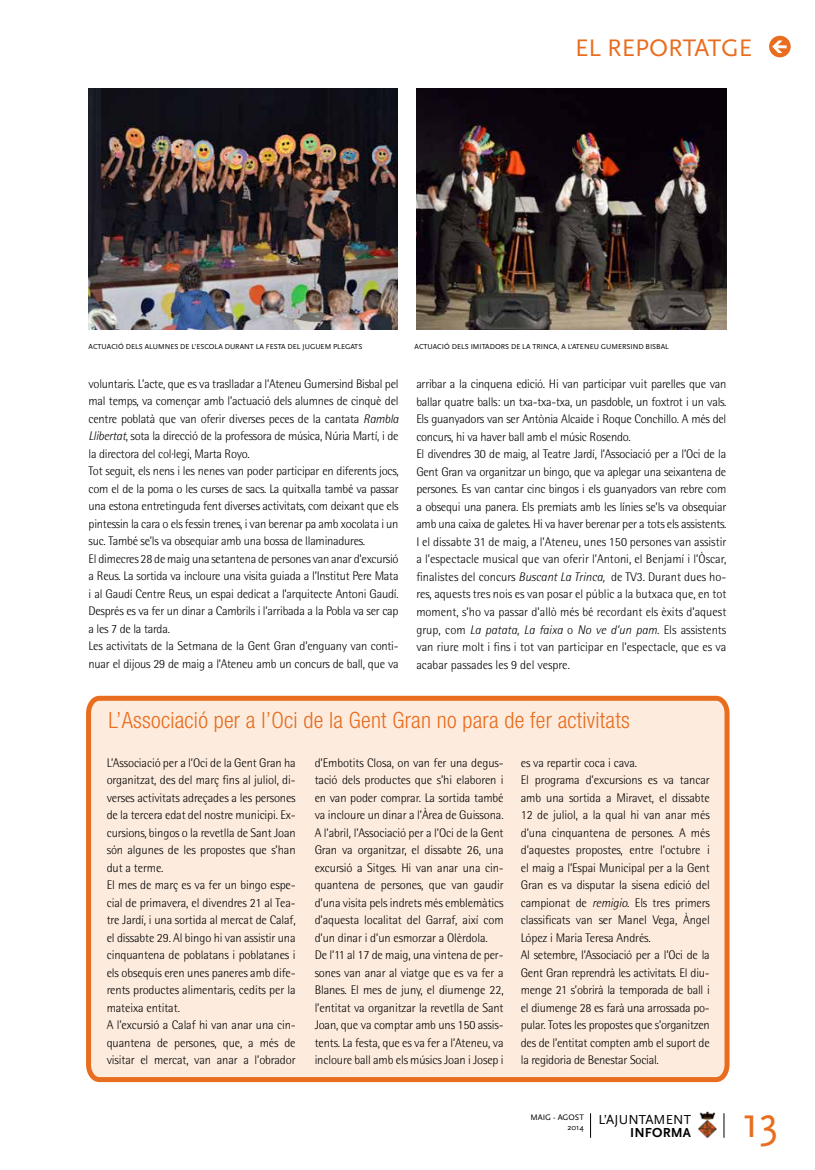
<style>
.page{position:relative;width:815px;height:1170px;background:#fff}
.page>*{position:absolute;margin:0;border:0;box-sizing:border-box;transform-origin:0 0}
.t1{font:45px "Scala Sans";color:#e86d1f}
.t2{font:25px "Scala Sans";color:#e86d1f}
.t3{font:300 condensed 22.5px "Helvetica Neue LT";letter-spacing:.01em;color:#e86d1f}
.t4{font:13.62px "Scala Sans";letter-spacing:.01em;color:#000}
.t5{font:700 13.62px "Scala Sans";letter-spacing:.01em;color:#000}
.t6{font:300 12.5px/17.5px "Rotis Semi Sans";letter-spacing:-.02em;color:#000}
.t7{font:8.38px/10px "Scala Sans";color:#000;text-align:right}
.t8{font:7.5px "Scala Sans";color:#000}
.s1{font-style:italic}
</style>
<div class="page">
<div style="left:769px;top:36px;width:22px;height:21px;background:#e86d1f;border-radius:50%"></div>
<svg style="left:772px;top:40px;width:15px;height:13px"></svg>
<svg style="left:590px;top:1113px;width:1px;height:24px"></svg>
<svg style="left:724px;top:1113px;width:1px;height:24px"></svg>
<img style="left:698px;top:1111px;width:19px;height:27px">
<img style="left:89px;top:89px;width:309px;height:240px">
<img style="left:416px;top:89px;width:310px;height:240px">
<div style="left:86px;top:695px;width:644px;height:388px;background:#fdecde"></div>
<h2 class="t2" style="left:575px;top:34px;width:179px">EL REPORTATGE</h2>
<p class="t8" style="left:89px;top:343px;width:275px">ACTUACIÓ DELS ALUMNES DE L’ESCOLA DURANT LA FESTA DEL JUGUEM PLEGATS</p>
<p class="t8" style="left:415px;top:343px;width:256px">ACTUACIÓ DELS IMITADORS DE LA TRINCA, A L’ATENEU GUMERSIND BISBAL</p>
<p class="t6" style="left:89px;top:375px;width:312px">voluntaris. L’acte, que es va traslladar a l’Ateneu Gumersind Bisbal pel mal temps, va començar amb l’actuació dels alumnes de cinquè del centre poblatà que van oferir diverses peces de la cantata <span class="s1">Rambla Llibertat</span>, sota la direcció de la professora de música, Núria Martí, i de la directora del col·legi, Marta Royo.<br>Tot seguit, els nens i les nenes van poder participar en diferents jocs, com el de la poma o les curses de sacs. La quitxalla també va passar una estona entretinguda fent diverses activitats, com deixant que els pintessin la cara o els fessin trenes, i van berenar pa amb xocolata i un suc. També se’ls va obsequiar amb una bossa de llaminadures.<br>El dimecres 28 de maig una setantena de persones van anar d’excursió a Reus. La sortida va incloure una visita guiada a l’Institut Pere Mata i al Gaudí Centre Reus, un espai dedicat a l’arquitecte Antoni Gaudí.<br>Després es va fer un dinar a Cambrils i l’arribada a la Pobla va ser cap a les 7 de la tarda.<br>Les activitats de la Setmana de la Gent Gran d’enguany van conti&shy;nuar el dijous 29 de maig a l’Ateneu amb un concurs de ball, que va</p>
<p class="t6" style="left:416px;top:375px;width:312px">arribar a la cinquena edició. Hi van participar vuit parelles que van ballar quatre balls: un txa-txa-txa, un pasdoble, un foxtrot i un vals.<br>Els guanyadors van ser Antònia Alcaide i Roque Conchillo. A més del concurs, hi va haver ball amb el músic Rosendo.<br>El divendres 30 de maig, al Teatre Jardí, l’Associació per a l’Oci de la Gent Gran va organitzar un bingo, que va aplegar una seixantena de persones. Es van cantar cinc bingos i els guanyadors van rebre com a obsequi una panera. Els premiats amb les línies se’ls va obsequiar amb una caixa de galetes. Hi va haver berenar per a tots els assistents.<br>I el dissabte 31 de maig, a l’Ateneu, unes 150 persones van assistir a l’espectacle musical que van oferir l’Antoni, el Benjamí i l’Òscar, finalistes del concurs <span class="s1">Buscant La Trinca,</span> de TV3. Durant dues ho&shy;res, aquests tres nois es van posar el públic a la butxaca que, en tot moment, s’ho va passar d’allò més bé recordant els èxits d’aquest grup, com <span class="s1">La patata</span>, <span class="s1">La faixa</span> o <span class="s1">No ve d’un pam</span>. Els assistents van riure molt i fins i tot van participar en l’espectacle, que es va acabar passades les 9 del vespre.</p>
<h3 class="t3" style="left:108px;top:707px;width:523px">L’Associació per a l’Oci de la Gent Gran no para de fer activitats</h3>
<p class="t6" style="left:521px;top:753px;width:191px">es va repartir coca i cava.<br>El programa d’excursions es va tancar amb una sortida a Miravet, el dissabte 12 de juliol, a la qual hi van anar més d’una cinquantena de persones. A més d’aquestes propostes, entre l’octubre i el maig a l’Espai Municipal per a la Gent Gran es va disputar la sisena edició del campionat de <span class="s1">remigio</span>. Els tres primers classificats van ser Manel Vega, Àngel López i Maria Teresa Andrés.<br>Al setembre, l’Associació per a l’Oci de la Gent Gran reprendrà les activitats. El diu&shy;menge 21 s’obrirà la temporada de ball i el diumenge 28 es farà una arrossada po&shy;pular. Totes les propostes que s’organitzen des de l’entitat compten amb el suport de la regidoria de Benestar Social.</p>
<p class="t6" style="left:107px;top:753px;width:191px">L’Associació per a l’Oci de la Gent Gran ha organitzat, des del març fins al juliol, di&shy;verses activitats adreçades a les persones de la tercera edat del nostre municipi. Ex&shy;cursions, bingos o la revetlla de Sant Joan són algunes de les propostes que s’han dut a terme.<br>El mes de març es va fer un bingo espe&shy;cial de primavera, el divendres 21 al Tea&shy;tre Jardí, i una sortida al mercat de Calaf, el dissabte 29. Al bingo hi van assistir una cinquantena de poblatans i poblatanes i els obsequis eren unes paneres amb dife&shy;rents productes alimentaris, cedits per la mateixa entitat.<br>A l’excursió a Calaf hi van anar una cin&shy;quantena de persones, que, a més de visitar el mercat, van anar a l’obrador</p>
<p class="t6" style="left:315px;top:753px;width:191px">d’Embotits Closa, on van fer una degus&shy;tació dels productes que s’hi elaboren i en van poder comprar. La sortida també va incloure un dinar a l’Àrea de Guissona.<br>A l’abril, l’Associació per a l’Oci de la Gent Gran va organitzar, el dissabte 26, una excursió a Sitges. Hi van anar una cin&shy;quantena de persones, que van gaudir d’una visita pels indrets més emblemàtics d’aquesta localitat del Garraf, així com d’un dinar i d’un esmorzar a Olèrdola.<br>De l’11 al 17 de maig, una vintena de per&shy;sones van anar al viatge que es va fer a Blanes. El mes de juny, el diumenge 22, l’entitat va organitzar la revetlla de Sant Joan, que va comptar amb uns 150 assis&shy;tents. La festa, que es va fer a l’Ateneu, va incloure ball amb els músics Joan i Josep i</p>
<p class="t7" style="left:530px;top:1111px;width:55px">MAIG - AGOST<br>2014</p>
<p class="t4" style="left:598px;top:1111px;width:94px">L’AJUNTAMENT</p>
<p class="t5" style="left:630px;top:1125px;width:62px">INFORMA</p>
<h1 class="t1" style="left:742px;top:1097px;width:38px">13</h1>
</div>
